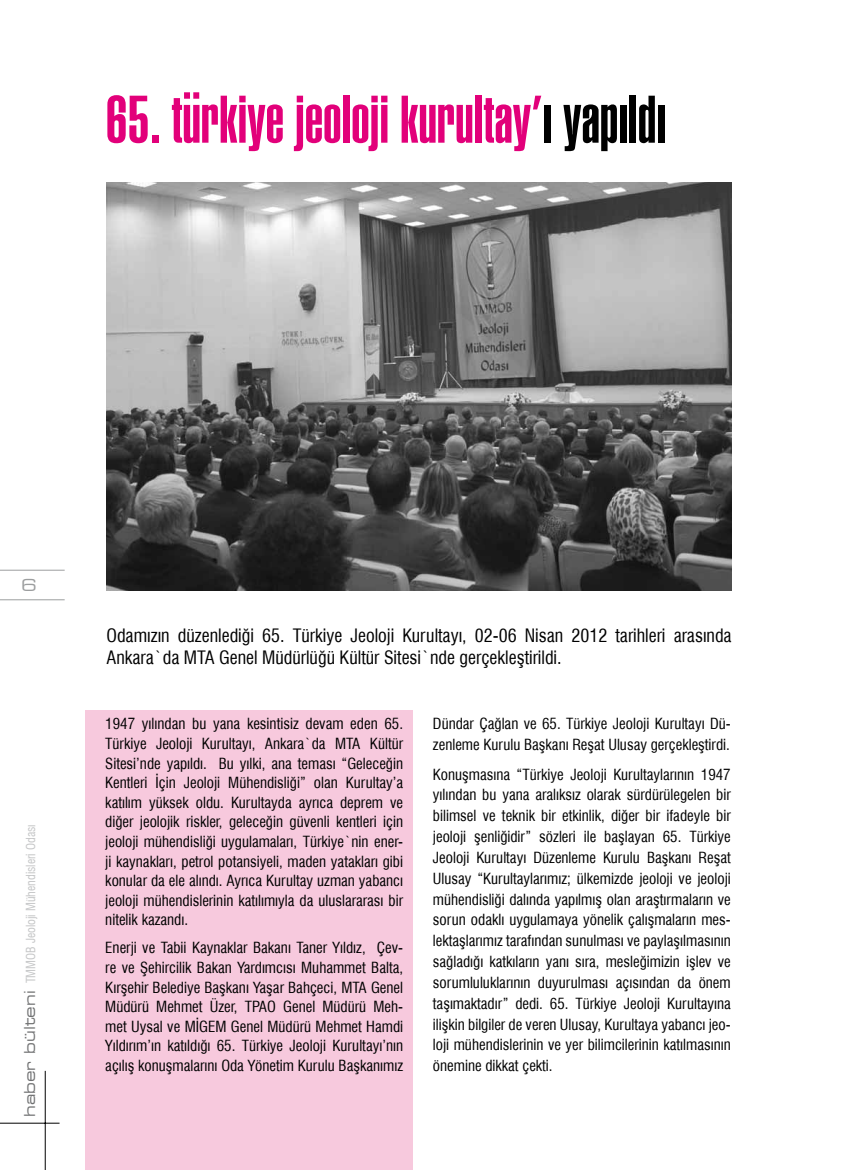
<style>
.page{position:relative;width:851px;height:1170px;background:#fff}
.page>*{position:absolute;margin:0;border:0;box-sizing:border-box;transform-origin:0 0}
.t1{font:700 66px "TFF Hlv Ult Cmprs";color:#e2007a}
.t2{font:condensed 18px/21.6px "Swiss 721 BT";color:#000}
.t3{font:expanded 16.5px "Square 721 BT";color:#9c9e9f}
.t4{font:condensed 15px/19.6px "Swiss 721 BT";color:#000;text-align:justify}
.t5{font:12px "Swiss 721 Condensed BT";color:#c6c7c8}
.s1{color:#000}
.s2{font-family:"Square 721 BT";font-stretch:expanded;font-size:15px;color:#707172}
</style>
<div class="page">
<hr style="left:0;top:569px;width:65px;height:1px;background:#9c9e9f">
<hr style="left:0;top:599px;width:65px;height:1px;background:#9c9e9f">
<hr style="left:0;top:1122px;width:60px;height:1px;background:#000">
<hr style="left:45px;top:1070px;width:1px;height:99px;background:#000">
<div style="left:85px;top:710px;width:327px;height:459px;background:#f7c9dd"></div>
<img style="left:107px;top:183px;width:624px;height:407px">
<h1 class="t1" style="left:105px;top:82px;width:562px">65. türkiye jeoloji kurultay’<span class="s1">ı yapıldı</span></h1>
<p class="t3" style="left:21px;top:575px;width:17px">6</p>
<p class="t5" style="left:24px;top:1116px;width:294px;rotate:-90deg"><span class="s2">haber bülteni</span> TMMOB Jeoloji Mühendisleri Odasý</p>
<p class="t2" style="left:106px;top:625px;width:626px">Odamızın düzenlediği 65. Türkiye Jeoloji Kurultayı, 02-06 Nisan 2012 tarihleri arasında<br>Ankara`da MTA Genel Müdürlüğü Kültür Sitesi`nde gerçekleştirildi.</p>
<p class="t4" style="left:105px;top:714px;width:299px">1947 yılından bu yana kesintisiz devam eden 65.<br>Türkiye Jeoloji Kurultayı, Ankara`da MTA Kültür Sitesi’nde yapıldı. Bu yılki, ana teması “Geleceğin Kentleri İçin Jeoloji Mühendisliği” olan Kurultay’a katılım yüksek oldu. Kurultayda ayrıca deprem ve diğer jeolojik riskler, geleceğin güvenli kentleri için jeoloji mühendisliği uygulamaları, Türkiye`nin ener&shy;ji kaynakları, petrol potansiyeli, maden yatakları gibi konular da ele alındı. Ayrıca Kurultay uzman yabancı jeoloji mühendislerinin katılımıyla da uluslararası bir nitelik kazandı.</p>
<p class="t4" style="left:105px;top:938px;width:299px">Enerji ve Tabii Kaynaklar Bakanı Taner Yıldız, Çev&shy;re ve Şehircilik Bakan Yardımcısı Muhammet Balta, Kırşehir Belediye Başkanı Yaşar Bahçeci, MTA Genel Müdürü Mehmet Üzer, TPAO Genel Müdürü Meh&shy;met Uysal ve MİGEM Genel Müdürü Mehmet Hamdi Yıldırım’ın katıldığı 65. Türkiye Jeoloji Kurultayı’nın açılış konuşmalarını Oda Yönetim Kurulu Başkanımız</p>
<p class="t4" style="left:433px;top:713px;width:299px;line-height:20.9px">Dündar Çağlan ve 65. Türkiye Jeoloji Kurultayı Dü&shy;zenleme Kurulu Başkanı Reşat Ulusay gerçekleştirdi.</p>
<p class="t4" style="left:433px;top:763px;width:299px;line-height:20.9px">Konuşmasına “Türkiye Jeoloji Kurultaylarının 1947 yılından bu yana aralıksız olarak sürdürülegelen bir bilimsel ve teknik bir etkinlik, diğer bir ifadeyle bir jeoloji şenliğidir” sözleri ile başlayan 65. Türkiye Jeoloji Kurultayı Düzenleme Kurulu Başkanı Reşat Ulusay “Kurultaylarımız; ülkemizde jeoloji ve jeoloji mühendisliği dalında yapılmış olan araştırmaların ve sorun odaklı uygulamaya yönelik çalışmaların mes&shy;lektaşlarımız tarafından sunulması ve paylaşılmasının sağladığı katkıların yanı sıra, mesleğimizin işlev ve sorumluluklarının duyurulması açısından da önem taşımaktadır” dedi. 65. Türkiye Jeoloji Kurultayına ilişkin bilgiler de veren Ulusay, Kurultaya yabancı jeo&shy;loji mühendislerinin ve yer bilimcilerinin katılmasının önemine dikkat çekti.</p>
</div>
